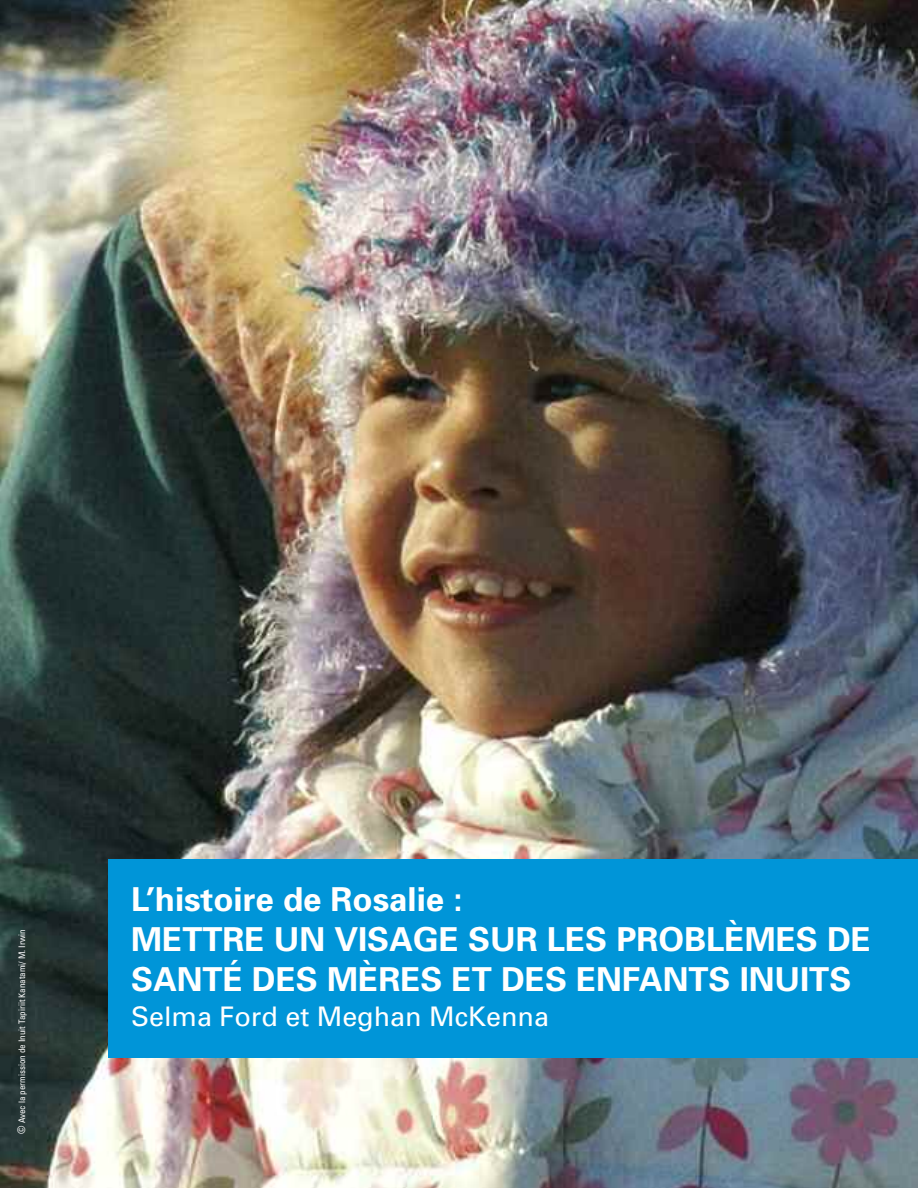
<style>
.page{position:relative;width:918px;height:1188px;background:#fff}
.page>*{position:absolute;margin:0;border:0;box-sizing:border-box;transform-origin:0 0}
.t1{font:700 33px/39.6px "Univers";color:#fff}
.t2{font:27px "Univers";color:#fff}
.t3{font:condensed 9px "Univers";color:#fff}
.s1{font-size:10.5px}
</style>
<div class="page">
<img style="left:0;top:0;width:918px;height:1188px">
<div style="left:108px;top:859px;width:810px;height:199px;background:#0095d8"></div>
<p class="t3" style="left:19px;top:1134px;width:206px;rotate:-90deg"><span class="s1">©</span> Avec la permission de Inuit Tapiriit Kanatami/ M. Irwin</p>
<p class="t1" style="left:131px;top:883px;width:742px">L’histoire de Rosalie :<br>METTRE UN VISAGE SUR LES PROBLÈMES DE<br>SANTÉ DES MÈRES ET DES ENFANTS INUITS</p>
<p class="t2" style="left:131px;top:1006px;width:420px">Selma Ford et Meghan McKenna</p>
</div>
